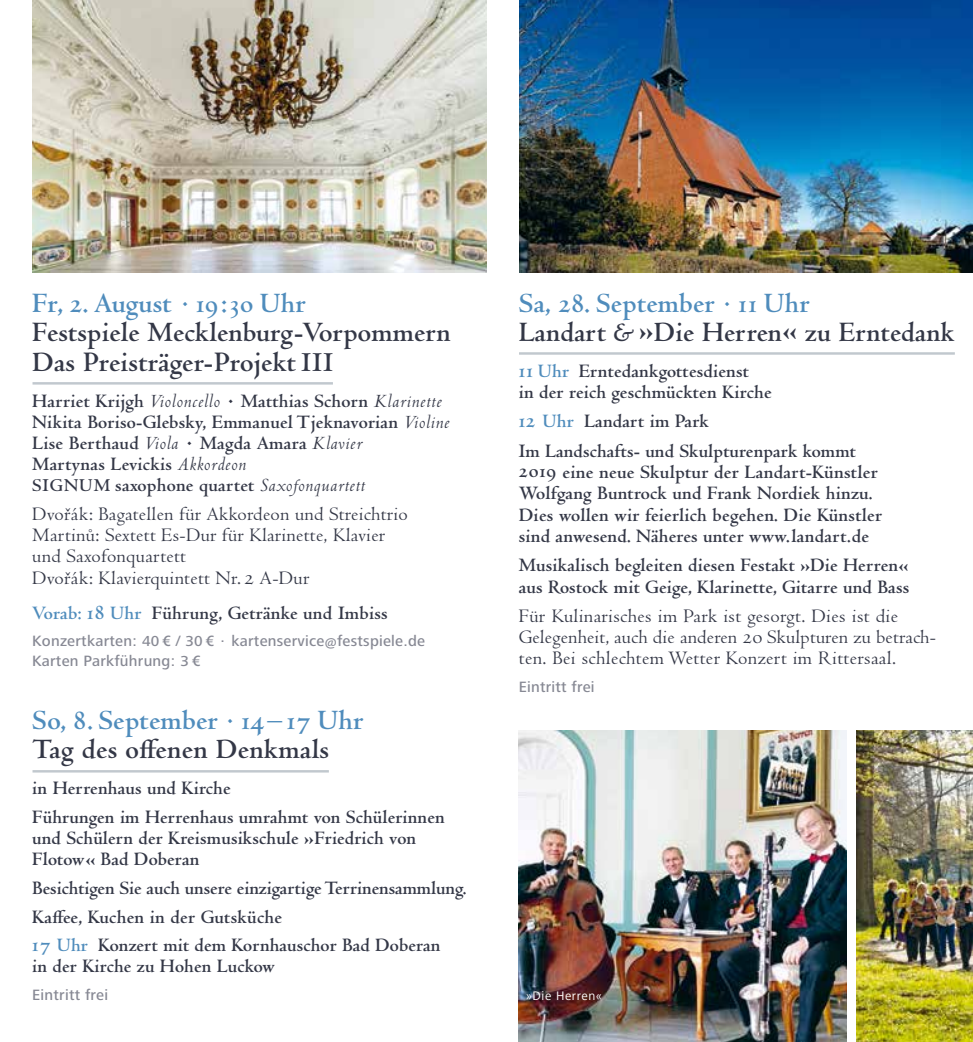
<style>
.page{position:relative;width:973px;height:1042px;background:#fff}
.page>*{position:absolute;margin:0;border:0;box-sizing:border-box;transform-origin:0 0}
.t1{font:29.22px/29.2px "Centaur MT Bold Os F";letter-spacing:.01em;color:#333746}
.t2{font:19.78px/21.2px "Centaur MT Bold Os F";letter-spacing:.01em;color:#333746}
.t3{font:19.78px/21.2px "Centaur";letter-spacing:.015em;color:#333746}
.t4{font:500 15.58px/19.4px "Frutiger Next LT";letter-spacing:.015em;color:#878994}
.t5{font:12.78px "Frutiger Next LT";letter-spacing:.045em;color:#fff}
.s1{color:#4f8cbc}
.s2{font-size:30.97px;color:#4f8cbc}
.s3{font-size:30.28px;color:#4f8cbc}
.s4{font-size:28.35px}
.s5{font-family:"Centaur";font-style:italic;font-size:19.95px}
.s6{font-size:25.03px}
.s7{font-size:18.9px}
.s8{font-family:"Centaur MT SC";font-size:23.62px}
.s9{font-size:23.28px;color:#4f8cbc}
.s10{font-size:15.05px}
.s11{font-size:30.8px;color:#4f8cbc}
.s12{font-family:"Centaur";font-weight:700;font-style:italic}
.s13{font-size:28px}
.s14{font-size:23.45px;color:#4f8cbc}
.s15{font-size:22.4px}
.s16{font-size:18.72px}
.s17{font-family:"Centaur MT Expert";font-size:23.1px}
.s18{font-size:30.62px;color:#4f8cbc}
.s19{font-family:"Centaur MT Bold Expert"}
</style>
<div class="page">
<img style="left:32px;top:0;width:454px;height:273px">
<img style="left:519px;top:0;width:453px;height:273px">
<img style="left:856px;top:730px;width:116px;height:312px">
<img style="left:518px;top:730px;width:328px;height:312px">
<hr style="left:32px;top:382px;width:301px;height:2px;background:#c1c8ce">
<hr style="left:519px;top:352px;width:435px;height:3px;background:#c1c8ce">
<hr style="left:32px;top:770px;width:297px;height:2px;background:#c1c8ce">
<h1 class="t1" style="left:32px;top:289px;width:420px"><span class="s1">Fr,</span> <span class="s2">2</span><span class="s1">. August ·</span> <span class="s3">19</span><span class="s1">:</span><span class="s3">30</span> <span class="s1">Uhr<br></span>Festspiele Mecklenburg-Vorpommern<br>Das Preisträger-Projekt <span class="s4">III</span></h1>
<p class="t2" style="left:32px;top:390px;width:418px">Harriet Krijgh <span class="s5">Violoncello</span> <span class="s6">·</span> Matthias Schorn <span class="s5">Klarinette </span>Nikita Boriso-Glebsky, Emmanuel Tjeknavorian <span class="s5">Violine </span>Lise Berthaud <span class="s5">Viola</span> <span class="s6">·</span> Magda Amara <span class="s5">Klavier<br></span>Martynas Levickis <span class="s5">Akkordeon<br></span><span class="s7">SIGNUM</span> saxophone quartet <span class="s5">Saxofonquartett</span></p>
<p class="t3" style="left:32px;top:504px;width:377px">Dvorˇák: Bagatellen für Akkordeon und Streichtrio Martinu˚: Sextett Es-Dur für Klarinette, Klavier und Saxofonquartett<br>Dvorˇák: Klavierquintett Nr. <span class="s8">2</span> A-Dur</p>
<p class="t2" style="left:32px;top:603px;width:357px"><span class="s1">Vorab:</span> <span class="s9">18</span> <span class="s1">Uhr</span> Führung, Getränke und Imbiss</p>
<p class="t4" style="left:32px;top:631px;width:394px">Konzertkarten: <span class="s10">40</span> € / <span class="s10">30</span> € · kartenservice@festspiele.de<br>Karten Parkführung: <span class="s10">3</span> €</p>
<h1 class="t1" style="left:518px;top:289px;width:437px"><span class="s1">Sa,</span> <span class="s11">28</span><span class="s1">. September ·</span> <span class="s3">11</span> <span class="s1">Uhr<br></span>Landart <span class="s12">&amp;</span> <span class="s13">»</span>Die Herren<span class="s13">«</span> zu Erntedank</h1>
<p class="t2" style="left:518px;top:361px;width:254px"><span class="s14">11</span> <span class="s1">Uhr</span> Erntedankgottesdienst<br>in der reich geschmückten Kirche</p>
<p class="t2" style="left:518px;top:407px;width:339px;line-height:29.4px"><span class="s14">12</span> <span class="s1">Uhr</span> Landart im Park<br>Im Landschafts- und Skulpturenpark kommt</p>
<p class="t2" style="left:518px;top:462px;width:365px"><span class="s15">2019</span> eine neue Skulptur der Landart-Künstler Wolfgang Buntrock und Frank Nordiek hinzu.<br>Dies wollen wir feierlich begehen. Die Künstler sind anwesend. Näheres unter www.landart.de</p>
<p class="t2" style="left:518px;top:555px;width:392px">Musikalisch begleiten diesen Festakt <span class="s16">»</span>Die Herren<span class="s16">« </span>aus Rostock mit Geige, Klarinette, Gitarre und Bass</p>
<p class="t3" style="left:518px;top:606px;width:418px">Für Kulinarisches im Park ist gesorgt. Dies ist die<br>Gelegenheit, auch die anderen <span class="s17">20</span> Skulpturen zu betrach&shy;ten. Bei schlechtem Wetter Konzert im Rittersaal.</p>
<p class="t4" style="left:518px;top:677px;width:77px">Eintritt frei</p>
<h1 class="t1" style="left:32px;top:706px;width:333px"><span class="s1">So,</span> <span class="s18">8</span><span class="s1">. September ·</span> <span class="s18">14</span> <span class="s1">–</span> <span class="s18">17</span> <span class="s1">Uhr<br></span>Tag des o<span class="s19">ff</span>enen Denkmals</h1>
<p class="t2" style="left:32px;top:774px;width:414px;line-height:29.2px">in Herrenhaus und Kirche<br>Führungen im Herrenhaus umrahmt von Schülerinnen</p>
<p class="t2" style="left:32px;top:828px;width:385px">und Schülern der Kreismusikschule <span class="s16">»</span>Friedrich von<br>Flotow<span class="s16">«</span> Bad Doberan</p>
<p class="t2" style="left:32px;top:874px;width:436px;line-height:28.7px">Besichtigen Sie auch unsere einzigartige Terrinensammlung.<br>Ka<span class="s19">ff</span>ee, Kuchen in der Gutsküche<br><span class="s9">17</span> <span class="s1">Uhr</span> Konzert mit dem Kornhauschor Bad Doberan</p>
<p class="t2" style="left:32px;top:956px;width:244px">in der Kirche zu Hohen Luckow</p>
<p class="t4" style="left:32px;top:985px;width:77px">Eintritt frei</p>
<p class="t5" style="left:526px;top:988px;width:77px">»Die Herren«</p>
</div>
